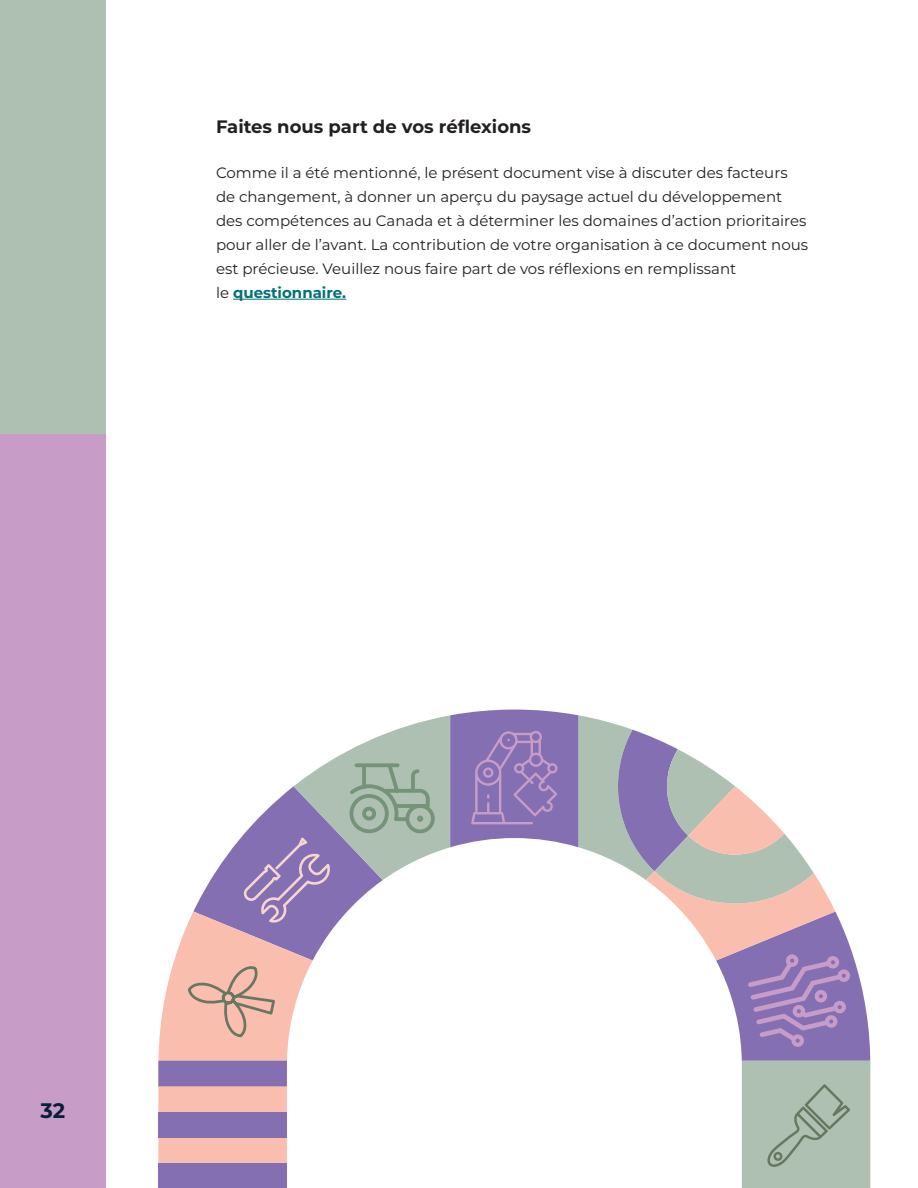
<style>
.page{position:relative;width:918px;height:1188px;background:#fff}
.page>*{position:absolute;margin:0;border:0;box-sizing:border-box;transform-origin:0 0}
.t1{font:700 21px "Montserrat";color:#071e3c}
.t2{font:700 18px "Montserrat";color:#231f20}
.P__body_text{font:15px/24px "Montserrat";color:#231f20}
.s1{font-weight:700;color:#007277}
</style>
<div class="page">
<div style="left:0;top:0;width:106px;height:434px;background:#aec0b2"></div>
<div style="left:0;top:434px;width:106px;height:754px;background:#c79dc7"></div>
<svg style="left:158px;top:710px;width:712px;height:478px"></svg>
<hr style="left:233px;top:299px;width:113px;height:1px;background:#007277">
<h3 class="t2" style="left:216px;top:114px;width:317px">Faites nous part de vos réflexions</h3>
<p class="P__body_text" style="left:216px;top:160px;width:594px">Comme il a été mentionné, le présent document vise à discuter des facteurs de changement, à donner un aperçu du paysage actuel du développement des compétences au Canada et à déterminer les domaines d’action prioritaires pour aller de l’avant. La contribution de votre organisation à ce document nous est précieuse. Veuillez nous faire part de vos réflexions en remplissant<br>le <span class="s1">questionnaire.</span></p>
<h1 class="t1" style="left:41px;top:1095px;width:26px">32</h1>
</div>
